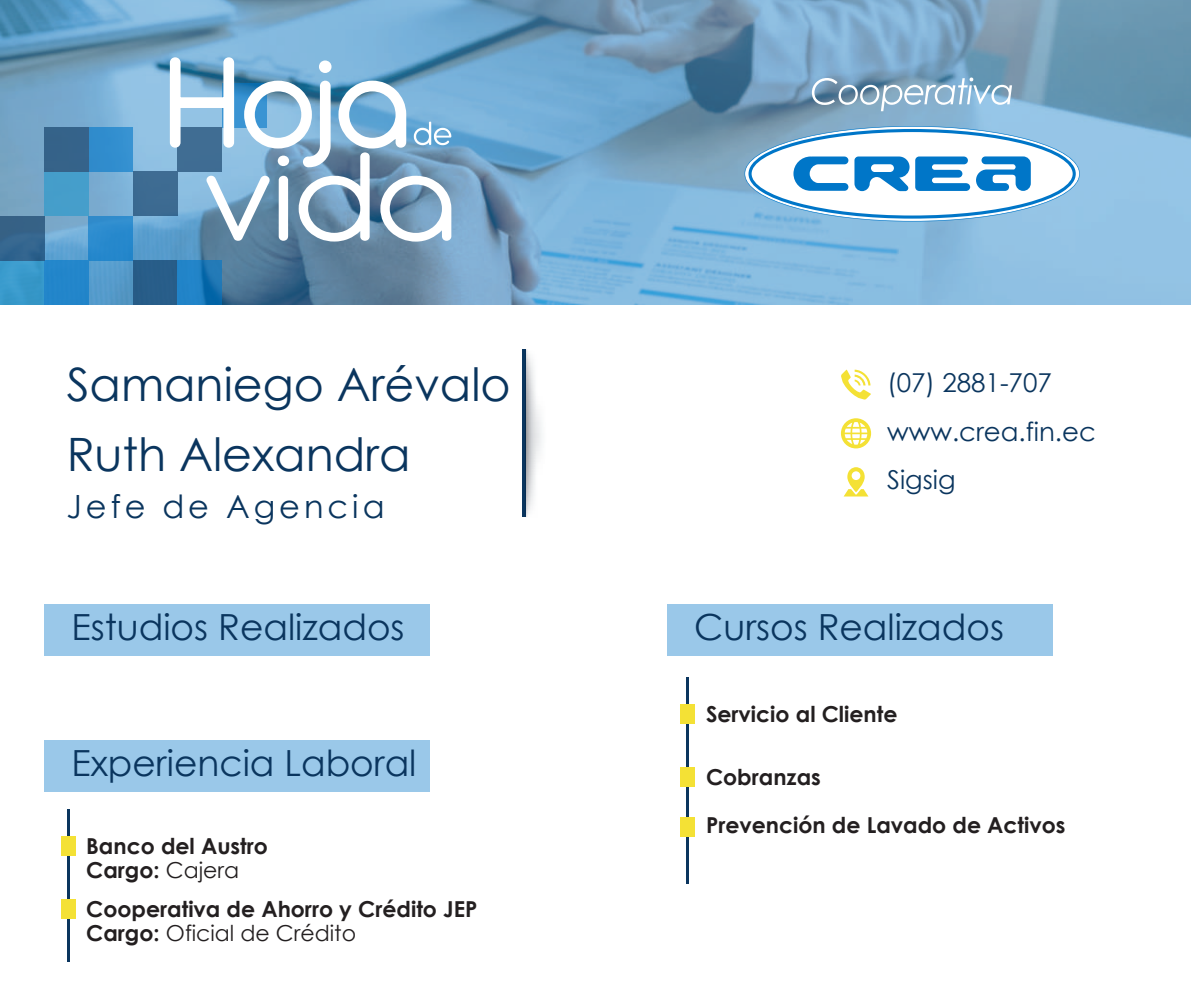
<style>
.page{position:relative;width:1191px;height:996px;background:#fff}
.page>*{position:absolute;margin:0;border:0;box-sizing:border-box;transform-origin:0 0}
.t1{font:46px/70px "Century Gothic";color:#0a355e}
.t2{font:36px "Century Gothic";color:#0a355e}
.t3{font:32px "Century Gothic";letter-spacing:.125em;color:#0a355e}
.t4{font:26px/48.6px "Century Gothic";color:#0a355e}
.t5{font:700 22px/24px "Century Gothic";color:#231f20}
.s1{font-weight:400}
</style>
<div class="page">
<svg style="left:0;top:0;width:1191px;height:305px;background:#76a7c9"></svg>
<div style="left:133px;top:260px;width:44px;height:45px;background:#285d89"></div>
<svg style="left:177px;top:260px;width:45px;height:45px;background:#1a7abc"></svg>
<div style="left:0;top:260px;width:44px;height:45px;background:#3899cb"></div>
<div style="left:44px;top:260px;width:45px;height:45px;background:#2286ca"></div>
<div style="left:44px;top:172px;width:45px;height:44px;background:#459eca"></div>
<div style="left:133px;top:172px;width:44px;height:44px;background:#3d6b92"></div>
<div style="left:89px;top:127px;width:44px;height:45px;background:#318dce"></div>
<div style="left:44px;top:127px;width:45px;height:45px;background:#356389"></div>
<div style="left:0;top:216px;width:44px;height:44px;background:#36628c"></div>
<div style="left:89px;top:216px;width:44px;height:44px;background:#2889cd"></div>
<svg style="left:812px;top:77px;width:200px;height:34px;background:#91b2c9"></svg>
<svg style="left:744px;top:126px;width:335px;height:95px"></svg>
<svg style="left:168px;top:56px;width:283px;height:186px"></svg>
<div style="left:45px;top:604px;width:385px;height:52px;background:#9ac8e9"></div>
<div style="left:667px;top:604px;width:385px;height:52px;background:#9ac8e9"></div>
<div style="left:45px;top:740px;width:385px;height:52px;background:#9ac8e9"></div>
<div style="left:832px;top:458px;width:48px;height:48px;border:2px solid #fff;border-radius:50%"></div>
<svg style="left:844px;top:467px;width:24px;height:29px"></svg>
<svg style="left:841px;top:369px;width:30px;height:31px"></svg>
<div style="left:832px;top:361px;width:48px;height:47px;border:2px solid #fff;border-radius:50%"></div>
<svg style="left:841px;top:418px;width:30px;height:30px"></svg>
<div style="left:832px;top:409px;width:48px;height:48px;border:2px solid #fff;border-radius:50%"></div>
<hr style="left:522px;top:349px;width:3px;height:168px;background:#0a355e">
<svg style="left:525px;top:349px;width:17px;height:168px"></svg>
<hr style="left:67px;top:809px;width:3px;height:153px;background:#0a355e">
<div style="left:61px;top:836px;width:14px;height:19px;background:#f4e135"></div>
<div style="left:61px;top:899px;width:14px;height:19px;background:#f4e135"></div>
<hr style="left:686px;top:677px;width:3px;height:206px;background:#0a355e">
<div style="left:680px;top:704px;width:15px;height:19px;background:#f4e135"></div>
<div style="left:680px;top:768px;width:15px;height:19px;background:#f4e135"></div>
<div style="left:680px;top:817px;width:15px;height:20px;background:#f4e135"></div>
<h1 class="t1" style="left:67px;top:348px;width:445px">Samaniego Arévalo<br>Ruth Alexandra</h1>
<h3 class="t3" style="left:66px;top:484px;width:320px">Jefe de Agencia</h3>
<p class="t4" style="left:887px;top:358px;width:210px">(07) 2881-707 www.crea.fin.ec<br>Sigsig</p>
<h2 class="t2" style="left:71px;top:602px;width:335px">Estudios Realizados</h2>
<h2 class="t2" style="left:694px;top:602px;width:311px">Cursos Realizados</h2>
<h2 class="t2" style="left:71px;top:737px;width:346px">Experiencia Laboral</h2>
<p class="t5" style="left:86px;top:832px;width:183px">Banco del Austro<br>Cargo: <span class="s1">Cajera</span></p>
<p class="t5" style="left:86px;top:895px;width:393px">Cooperativa de Ahorro y Crédito JEP<br>Cargo: <span class="s1">Oficial de Crédito</span></p>
<p class="t5" style="left:706px;top:701px;width:193px">Servicio al Cliente</p>
<p class="t5" style="left:706px;top:764px;width:116px">Cobranzas</p>
<p class="t5" style="left:706px;top:812px;width:361px">Prevención de Lavado de Activos</p>
</div>
